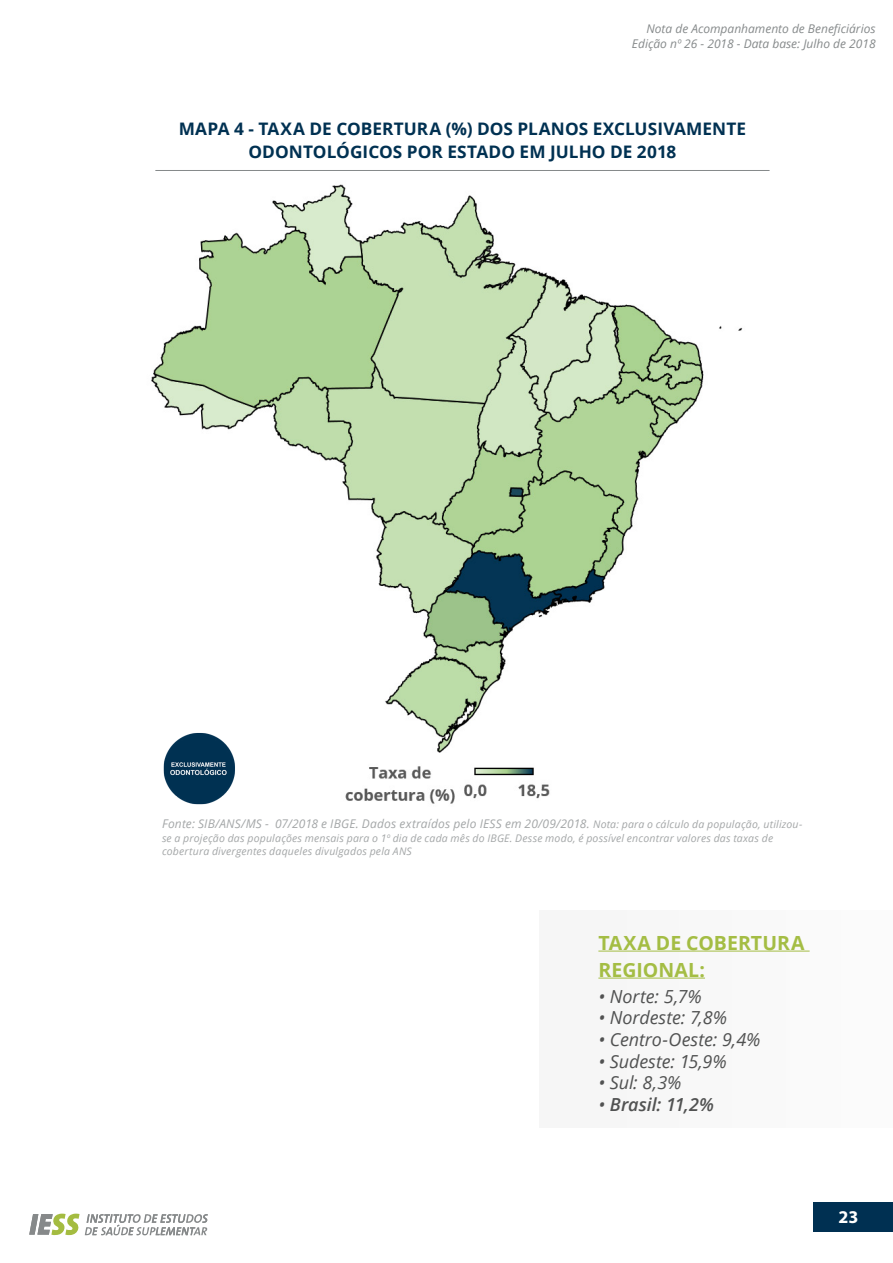
<style>
.page{position:relative;width:893px;height:1263px;background:#fff}
.page>*{position:absolute;margin:0;border:0;box-sizing:border-box;transform-origin:0 0}
.t1{font:700 19.5px/27px "Open Sans";letter-spacing:.005em;color:#a4bd44}
.t2{font:italic 18px "Open Sans";letter-spacing:-.005em;color:#515252}
.t3{font:italic 600 18px "Open Sans";color:#515252}
.t4{font:700 18px "Myriad Pro";color:#fff}
.t5{font:700 17.25px "Open Sans";letter-spacing:.005em;color:#003152}
.t6{font:italic 12px "Open Sans";letter-spacing:.015em;color:#a4a7a8}
.t7{font:italic 12px/14.4px "Open Sans";color:#868a8b;text-align:right}
.t8{font:italic 10.5px/13.5px "Open Sans";letter-spacing:.02em;color:#a4a7a8}
.s1{font-size:10.5px}
.s2{font-weight:400}
</style>
<div class="page">
<svg style="left:29px;top:1214px;width:179px;height:21px"></svg>
<img style="left:151px;top:184px;width:592px;height:620px">
<hr style="left:155px;top:170px;width:615px;height:1px;background:#868a8b">
<div style="left:539px;top:911px;width:354px;height:217px;background:#f6f6f6"></div>
<hr style="left:598px;top:950px;width:212px;height:1px;background:#a4bd44">
<hr style="left:598px;top:977px;width:107px;height:1px;background:#a4bd44">
<img style="left:157px;top:726px;width:85px;height:79px">
<div style="left:833px;top:1202px;width:60px;height:29px;background:#003052"></div>
<div style="left:814px;top:1202px;width:69px;height:29px;background:#003052"></div>
<div style="left:688px;top:715px;width:157px;height:54px;background:#fff"></div>
<p class="t7" style="left:632px;top:21px;width:245px">Nota de Acompanhamento de Beneficiários<br>Edição nº 26 - 2018 - Data base: Julho de 2018</p>
<h3 class="t5" style="left:179px;top:117px;width:436px">MAPA 4 - TAXA DE COBERTURA (%) DOS PLANOS EXCLU</h3>
<h3 class="t5" style="left:648px;top:117px;width:22px">SIVAM</h3>
<h3 class="t5" style="left:702px;top:117px;width:45px">ENTE</h3>
<h3 class="t5" style="left:249px;top:139px;width:14px">ODONTOLÓ</h3>
<h3 class="t5" style="left:350px;top:139px;width:328px">GICOS POR ESTADO EM JULHO DE 2018</h3>
<p class="t6" style="left:162px;top:815px;width:642px">Fonte: SIB/ANS/MS - 07/2018 e IBGE. Dados extraídos pelo IESS em 20/09/2018. <span class="s1">Nota: para o cálculo da população, utilizou-</span></p>
<p class="t8" style="left:162px;top:831px;width:613px">se a projeção das populações mensais para o 1º dia de cada mês do IBGE. Desse modo, é possível encontrar valores das taxas de cobertura divergentes daqueles divulgados pela ANS</p>
<h1 class="t1" style="left:598px;top:928px;width:208px">TAXA DE COBERTURA<br>REG IONAL:</h1>
<h2 class="t2" style="left:598px;top:984px;width:105px">• Norte: 5,7%</h2>
<h2 class="t2" style="left:598px;top:1005px;width:130px">• Nordeste: 7,8%</h2>
<h2 class="t2" style="left:598px;top:1027px;width:164px">• Centro-Oeste: 9,4%</h2>
<h2 class="t2" style="left:598px;top:1049px;width:130px">• Sudeste: 15,9%</h2>
<h2 class="t2" style="left:598px;top:1070px;width:85px">• Sul: 8,3%</h2>
<h2 class="t3" style="left:598px;top:1092px;width:117px"><span class="s2">•</span> Brasil: 11,2%</h2>
<h2 class="t4" style="left:838px;top:1205px;width:21px">23</h2>
</div>
